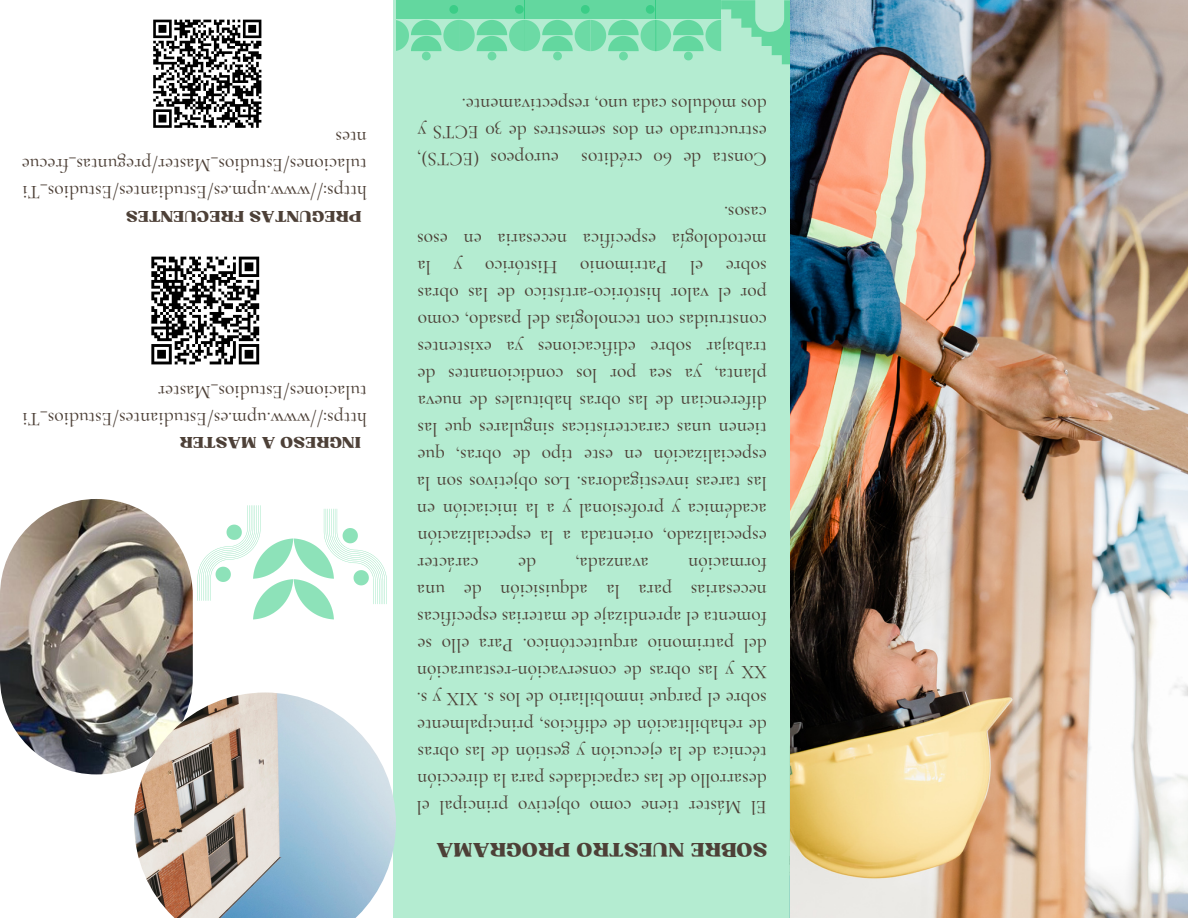
<style>
.page{position:relative;width:1188px;height:918px;background:#fff}
.page>*{position:absolute;margin:0;border:0;box-sizing:border-box;transform-origin:0 0}
.t1{font:500 19.5px/27px "Cormorant Garamond";color:#4d4037}
.t2{font:18.75px "Bugaki";color:#4d4037}
.t3{font:15px "Bugaki";color:#4d4037}
</style>
<div class="page">
<img style="left:0;top:499px;width:193px;height:275px;border-radius:96px">
<div style="left:394px;top:0;width:405px;height:918px;background:#b4ecd1"></div>
<img style="left:134px;top:693px;width:262px;height:225px">
<svg style="left:397px;top:0;width:393px;height:64px"></svg>
<img style="left:790px;top:0;width:398px;height:918px">
<svg style="left:151px;top:256px;width:109px;height:109px"></svg>
<svg style="left:153px;top:19px;width:109px;height:109px"></svg>
<svg style="left:198px;top:505px;width:189px;height:114px"></svg>
<p class="t1" style="left:367px;top:206px;width:346px;text-align:justify;rotate:-180deg">w// : spt th w w mpu . T_soidut sE/setnaidut sE/se . i<br>M_soidutsE/senoi calut eucerf_satnugerp/retsa<br>setn</p>
<p class="t3" style="left:362px;top:226px;width:237px;rotate:-180deg">PREGUNTAS FRECUENTES</p>
<p class="t1" style="left:367px;top:432px;width:346px;rotate:-180deg">w// : spt th w w mpu . T_soidut sE/setnaidut sE/se . i<br>M_soidutsE/senoi calut retsa</p>
<p class="t3" style="left:362px;top:452px;width:184px;rotate:-180deg">NI GRESO A MASTER</p>
<p class="t1" style="left:767px;top:173px;width:351px;rotate:-180deg">C atsno<br>odarutcurt se ne sod me s sert se ed 03 CE T S y ms od adacs o l udó mav i tcepser, onu . etne</p>
<p class="t1" style="left:479px;top:173px;width:64px;rotate:-180deg">CE ( T ,)S</p>
<p class="t1" style="left:559px;top:173px;width:70px;rotate:-180deg">soeporue</p>
<p class="t1" style="left:642px;top:173px;width:62px;rotate:-180deg">sot idérc</p>
<p class="t1" style="left:672px;top:173px;width:20px;rotate:-180deg">06</p>
<p class="t1" style="left:701px;top:173px;width:19px;rotate:-180deg">ed</p>
<p class="t1" style="left:448px;top:254px;width:32px;rotate:-180deg">sose</p>
<p class="t1" style="left:482px;top:254px;width:20px;rotate:-180deg">ne</p>
<p class="t1" style="left:567px;top:254px;width:71px;rotate:-180deg">airasecen</p>
<p class="t1" style="left:656px;top:254px;width:75px;rotate:-180deg">aci f ícepse</p>
<p class="t1" style="left:767px;top:254px;width:96px;rotate:-180deg">m aígolodote . sosac</p>
<p class="t1" style="left:431px;top:281px;width:15px;rotate:-180deg">al</p>
<p class="t1" style="left:462px;top:281px;width:10px;rotate:-180deg">y</p>
<p class="t1" style="left:557px;top:281px;width:74px;rotate:-180deg">H ocirótsi</p>
<p class="t1" style="left:667px;top:281px;width:88px;rotate:-180deg">mirtaP oino</p>
<p class="t1" style="left:703px;top:281px;width:15px;rotate:-180deg">le</p>
<p class="t1" style="left:767px;top:281px;width:43px;rotate:-180deg">erbos</p>
<p class="t1" style="left:459px;top:308px;width:43px;rotate:-180deg">sarbo</p>
<p class="t1" style="left:488px;top:308px;width:21px;rotate:-180deg">sal</p>
<p class="t1" style="left:515px;top:308px;width:19px;rotate:-180deg">ed</p>
<p class="t1" style="left:661px;top:308px;width:138px;rotate:-180deg">ocitsítra-ocirótsih</p>
<p class="t1" style="left:709px;top:308px;width:40px;rotate:-180deg">rol av</p>
<p class="t1" style="left:731px;top:308px;width:15px;rotate:-180deg">le</p>
<p class="t1" style="left:767px;top:308px;width:28px;rotate:-180deg">rop</p>
<p class="t1" style="left:767px;top:335px;width:351px;rotate:-180deg">s adi ur t snoc noc s a í go l once t moc, oda s apl ed o</p>
<p class="t1" style="left:492px;top:362px;width:76px;rotate:-180deg">setnetsixe</p>
<p class="t1" style="left:523px;top:362px;width:18px;rotate:-180deg">ay</p>
<p class="t1" style="left:636px;top:362px;width:100px;rotate:-180deg">senoicaci f ide</p>
<p class="t1" style="left:692px;top:362px;width:43px;rotate:-180deg">erbos</p>
<p class="t1" style="left:767px;top:362px;width:62px;rotate:-180deg">rajabart</p>
<p class="t1" style="left:436px;top:389px;width:19px;rotate:-180deg">ed</p>
<p class="t1" style="left:563px;top:389px;width:117px;rotate:-180deg">setnanoi c idnoc</p>
<p class="t1" style="left:597px;top:389px;width:23px;rotate:-180deg">sol</p>
<p class="t1" style="left:637px;top:389px;width:28px;rotate:-180deg">rop</p>
<p class="t1" style="left:672px;top:389px;width:24px;rotate:-180deg">aes</p>
<p class="t1" style="left:702px;top:389px;width:18px;rotate:-180deg">ay</p>
<p class="t1" style="left:767px;top:389px;width:54px;rotate:-180deg">, atnalp</p>
<p class="t1" style="left:767px;top:416px;width:350px;rotate:-180deg">nai cneref id ed sa l sarbo se l aut ibah ed aveun</p>
<p class="t1" style="left:767px;top:443px;width:351px;rotate:-180deg">nene i t s anu saci ts íretcarac seralugni s euq sal</p>
<p class="t1" style="left:445px;top:470px;width:29px;rotate:-180deg">euq</p>
<p class="t1" style="left:502px;top:470px;width:47px;rotate:-180deg">, sarbo</p>
<p class="t1" style="left:531px;top:470px;width:19px;rotate:-180deg">ed</p>
<p class="t1" style="left:573px;top:470px;width:33px;rotate:-180deg">opi t</p>
<p class="t1" style="left:613px;top:470px;width:31px;rotate:-180deg">etse</p>
<p class="t1" style="left:642px;top:470px;width:20px;rotate:-180deg">ne</p>
<p class="t1" style="left:767px;top:470px;width:115px;rotate:-180deg">nóicazi laicepse</p>
<p class="t1" style="left:767px;top:497px;width:351px;rotate:-180deg">sal saerat soL. sarodagi tsevni sovi tejbo nos al</p>
<p class="t1" style="left:767px;top:524px;width:351px;rotate:-180deg">médaca aci y l anoi seforp y a al nóicaicini ne</p>
<p class="t1" style="left:531px;top:551px;width:115px;rotate:-180deg">nóicazi laicepse</p>
<p class="t1" style="left:554px;top:551px;width:15px;rotate:-180deg">al</p>
<p class="t1" style="left:571px;top:551px;width:10px;rotate:-180deg">a</p>
<p class="t1" style="left:653px;top:551px;width:74px;rotate:-180deg">adatne i ro</p>
<p class="t1" style="left:767px;top:551px;width:106px;rotate:-180deg">,odazi laicepse</p>
<p class="t1" style="left:479px;top:578px;width:63px;rotate:-180deg">retcárac</p>
<p class="t1" style="left:536px;top:578px;width:19px;rotate:-180deg">ed</p>
<p class="t1" style="left:649px;top:578px;width:75px;rotate:-180deg">, adaznava</p>
<p class="t1" style="left:767px;top:578px;width:80px;rotate:-180deg">mrof nói ca</p>
<p class="t1" style="left:445px;top:605px;width:29px;rotate:-180deg">anu</p>
<p class="t1" style="left:482px;top:605px;width:19px;rotate:-180deg">ed</p>
<p class="t1" style="left:588px;top:605px;width:89px;rotate:-180deg">nóicisiuqda</p>
<p class="t1" style="left:620px;top:605px;width:15px;rotate:-180deg">al</p>
<p class="t1" style="left:672px;top:605px;width:35px;rotate:-180deg">arap</p>
<p class="t1" style="left:767px;top:605px;width:78px;rotate:-180deg">sairasecen</p>
<p class="t1" style="left:767px;top:632px;width:351px;rotate:-180deg">mo f atne ej azidnerpal e ed m saci f ícepsesaireta</p>
<p class="t1" style="left:432px;top:659px;width:16px;rotate:-180deg">es</p>
<p class="t1" style="left:469px;top:659px;width:29px;rotate:-180deg">olle</p>
<p class="t1" style="left:513px;top:659px;width:36px;rotate:-180deg">araP</p>
<p class="t1" style="left:638px;top:659px;width:117px;rotate:-180deg">.ocinótcet iuqra</p>
<p class="t1" style="left:734px;top:659px;width:88px;rotate:-180deg">mirtap oino</p>
<p class="t1" style="left:767px;top:659px;width:25px;rotate:-180deg">l ed</p>
<p class="t1" style="left:767px;top:686px;width:351px;rotate:-180deg">X X y sal sarbo ed nói caruatser-nói cavresnoc</p>
<p class="t1" style="left:767px;top:713px;width:351px;rotate:-180deg">erbos euqrapl e mn i oi ra i l ibo ed sol X. s XI y . s</p>
<p class="t1" style="left:767px;top:740px;width:351px;rotate:-180deg">ed nói cat i l ibaher ed ml api cni rp, soi c i f ide etne</p>
<p class="t1" style="left:767px;top:767px;width:351px;rotate:-180deg">acincét ed al nóicucej e y nói tseg ed sal sarbo</p>
<p class="t1" style="left:767px;top:794px;width:351px;rotate:-180deg">ol lorrased ed arapsedadi capacsal al nói ccer id</p>
<p class="t1" style="left:430px;top:821px;width:15px;rotate:-180deg">le</p>
<p class="t1" style="left:509px;top:821px;width:71px;rotate:-180deg">lapicnirp</p>
<p class="t1" style="left:580px;top:821px;width:64px;rotate:-180deg">ovitejbo</p>
<p class="t1" style="left:632px;top:821px;width:43px;rotate:-180deg">mo c o</p>
<p class="t1" style="left:679px;top:821px;width:39px;rotate:-180deg">enei t</p>
<p class="t1" style="left:742px;top:821px;width:54px;rotate:-180deg">M retsá</p>
<p class="t1" style="left:767px;top:821px;width:17px;rotate:-180deg">lE</p>
<p class="t2" style="left:767px;top:861px;width:332px;rotate:-180deg">SOBRE NUESTRO PROGRAMA</p>
</div>
